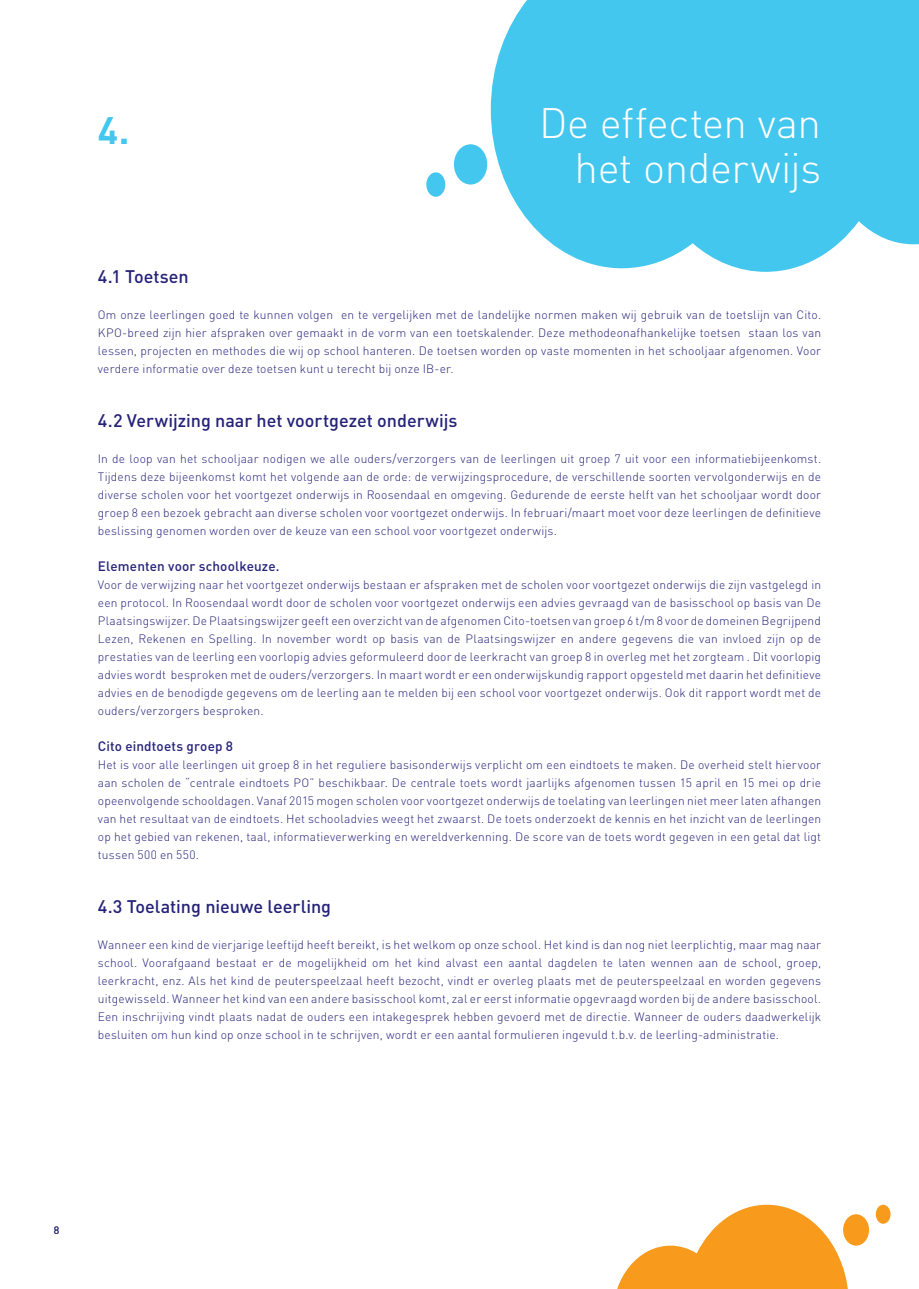
<style>
.page{position:relative;width:919px;height:1289px;background:#fff}
.page>*{position:absolute;margin:0;border:0;box-sizing:border-box;transform-origin:0 0}
.t1{font:300 42px/45px "DIN Pro";letter-spacing:-.01em;color:#fff;text-align:right}
.t2{font:37.5px "DIN Bold";color:#44c7ee}
.t3{font:500 18px "DIN Pro";letter-spacing:-.005em;color:#252279}
.t4{font:500 13.5px "DIN Pro";letter-spacing:.01em;color:#252279}
.t5{font:300 12px/18px "DIN Pro";letter-spacing:.015em;color:#252279;text-align:justify}
.t6{font:10.5px "DIN";color:#252279}
</style>
<div class="page">
<div style="left:454px;top:144px;width:33px;height:40px;background:#44c7ee;border-radius:50%"></div>
<div style="left:426px;top:172px;width:19px;height:25px;background:#44c7ee;border-radius:50%"></div>
<svg style="left:490px;top:0;width:428px;height:272px;background:#56ccef"></svg>
<svg style="left:617px;top:1204px;width:231px;height:84px"></svg>
<div style="left:843px;top:1214px;width:26px;height:31px;background:#f89a1c;border-radius:50%"></div>
<div style="left:875px;top:1204px;width:15px;height:19px;background:#f89a1c;border-radius:50%"></div>
<h2 class="t2" style="left:98px;top:106px;width:33px">4.</h2>
<h1 class="t1" style="left:539px;top:99px;width:283px">De effecten van het onderwijs</h1>
<h3 class="t3" style="left:98px;top:264px;width:92px">4.1 Toetsen</h3>
<p class="t5" style="left:98px;top:305px;width:724px">Om onze leerlingen goed te kunnen volgen en te vergelijken met de landelijke normen maken wij gebruik van de toetslijn van Cito.<br>KPO-breed zijn hier afspraken over gemaakt in de vorm van een toetskalender. Deze methodeonafhankelijke toetsen staan los van lessen, projecten en methodes die wij op school hanteren. De toetsen worden op vaste momenten in het schooljaar afgenomen. Voor verdere informatie over deze toetsen kunt u terecht bij onze IB-er.</p>
<h3 class="t3" style="left:98px;top:408px;width:361px">4.2 Verwijzing naar het voortgezet onderwijs</h3>
<p class="t5" style="left:98px;top:449px;width:724px">In de loop van het schooljaar nodigen we alle ouders/verzorgers van de leerlingen uit groep 7 uit voor een informatiebijeenkomst.<br>Tijdens deze bijeenkomst komt het volgende aan de orde: de verwijzingsprocedure, de verschillende soorten vervolgonderwijs en de diverse scholen voor het voortgezet onderwijs in Roosendaal en omgeving. Gedurende de eerste helft van het schooljaar wordt door groep 8 een bezoek gebracht aan diverse scholen voor voortgezet onderwijs. In februari/maart moet voor deze leerlingen de definitieve beslissing genomen worden over de keuze van een school voor voortgezet onderwijs.</p>
<p class="t4" style="left:98px;top:557px;width:183px">Elementen voor schoolkeuze.</p>
<p class="t5" style="left:98px;top:575px;width:724px">Voor de verwijzing naar het voortgezet onderwijs bestaan er afspraken met de scholen voor voortgezet onderwijs die zijn vastgelegd in een protocol. In Roosendaal wordt door de scholen voor voortgezet onderwijs een advies gevraagd van de basisschool op basis van De Plaatsingswijzer. De Plaatsingswijzer geeft een overzicht van de afgenomen Cito-toetsen van groep 6 t/m 8 voor de domeinen Begrijpend Lezen, Rekenen en Spelling. In november wordt op basis van de Plaatsingswijzer en andere gegevens die van invloed zijn op de prestaties van de leerling een voorlopig advies geformuleerd door de leerkracht van groep 8 in overleg met het zorgteam . Dit voorlopig advies wordt besproken met de ouders/verzorgers. In maart wordt er een onderwijskundig rapport opgesteld met daarin het definitieve advies en de benodigde gegevens om de leerling aan te melden bij een school voor voortgezet onderwijs. Ook dit rapport wordt met de ouders/verzorgers besproken.</p>
<p class="t4" style="left:98px;top:737px;width:137px">Cito eindtoets groep 8</p>
<p class="t5" style="left:98px;top:755px;width:724px">Het is voor alle leerlingen uit groep 8 in het reguliere basisonderwijs verplicht om een eindtoets te maken. De overheid stelt hiervoor aan scholen de “centrale eindtoets PO” beschikbaar. De centrale toets wordt jaarlijks afgenomen tussen 15 april en 15 mei op drie opeenvolgende schooldagen. Vanaf 2015 mogen scholen voor voortgezet onderwijs de toelating van leerlingen niet meer laten afhangen van het resultaat van de eindtoets. Het schooladvies weegt het zwaarst. De toets onderzoekt de kennis en het inzicht van de leerlingen op het gebied van rekenen, taal, informatieverwerking en wereldverkenning. De score van de toets wordt gegeven in een getal dat ligt tussen 500 en 550.</p>
<h3 class="t3" style="left:98px;top:894px;width:235px">4.3 Toelating nieuwe leerling</h3>
<p class="t5" style="left:98px;top:935px;width:724px">Wanneer een kind de vierjarige leeftijd heeft bereikt, is het welkom op onze school. Het kind is dan nog niet leerplichtig, maar mag naar school. Voorafgaand bestaat er de mogelijkheid om het kind alvast een aantal dagdelen te laten wennen aan de school, groep, leerkracht, enz. Als het kind de peuterspeelzaal heeft bezocht, vindt er overleg plaats met de peuterspeelzaal en worden gegevens uitgewisseld. Wanneer het kind van een andere basisschool komt, zal er eerst informatie opgevraagd worden bij de andere basisschool.<br>Een inschrijving vindt plaats nadat de ouders een intakegesprek hebben gevoerd met de directie. Wanneer de ouders daadwerkelijk besluiten om hun kind op onze school in te schrijven, wordt er een aantal formulieren ingevuld t.b.v. de leerling-administratie.</p>
<p class="t6" style="left:54px;top:1223px;width:7px">8</p>
</div>
